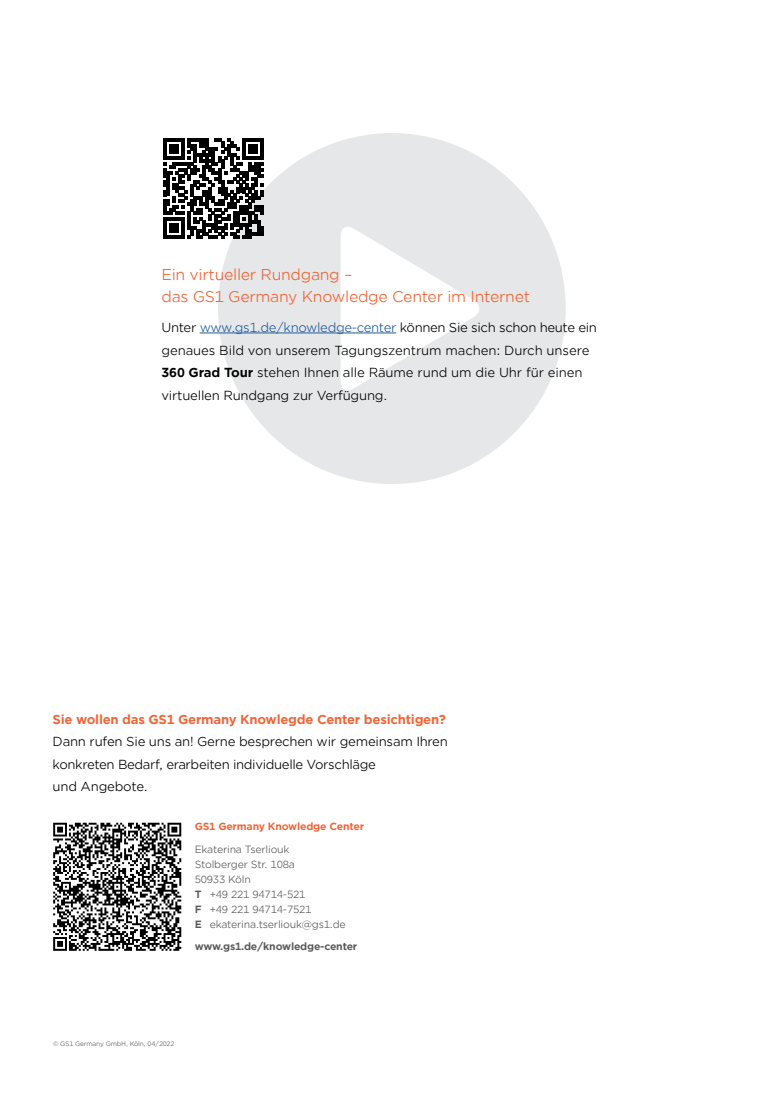
<style>
.page{position:relative;width:780px;height:1099px;background:#fff}
.page>*{position:absolute;margin:0;border:0;box-sizing:border-box;transform-origin:0 0}
.t1{font:15px/22.5px "Gotham Office";letter-spacing:-.02em;color:#f26334}
.t2{font:12.5px/22.5px "Gotham Office";letter-spacing:-.02em;color:#000}
.t3{font:700 12.5px "Gotham Office";letter-spacing:-.02em;color:#f26334}
.t4{font:10px/15px "Gotham Office";letter-spacing:-.02em;color:#58595b}
.t5{font:700 10px "Gotham Office";letter-spacing:-.02em;color:#58595b}
.t6{font:700 10px "Gotham Office";letter-spacing:-.02em;color:#f26334}
.t7{font:6.25px "Gotham Office";letter-spacing:-.02em;color:#58595b}
.s1{color:#215e9e}
.s2{font-weight:700}
</style>
<div class="page">
<div style="left:218px;top:133px;width:347px;height:351px;background:#e6e7e8;border-radius:50%"></div>
<svg style="left:340px;top:227px;width:139px;height:164px"></svg>
<hr style="left:200px;top:332px;width:196px;height:1px;background:#215e9e">
<svg style="left:163px;top:138px;width:101px;height:101px"></svg>
<svg style="left:53px;top:822px;width:128px;height:128px"></svg>
<p class="t1" style="left:161px;top:263px;width:370px">Ein virtueller Rundgang –<br>das GS1 Germany Knowledge Center im Internet</p>
<p class="t2" style="left:161px;top:316px;width:437px">Unter <span class="s1">www.gs1.de/knowledge-center</span> können Sie sich schon heute ein genaues Bild von unserem Tagungszentrum machen: Durch unsere <span class="s2">360 Grad Tour</span> stehen Ihnen alle Räume rund um die Uhr für einen virtuellen Rundgang zur Verfügung.</p>
<p class="t3" style="left:53px;top:710px;width:394px">Sie wollen das GS1 Germany Knowlegde Center besichtigen?</p>
<p class="t2" style="left:53px;top:730px;width:396px">Dann rufen Sie uns an! Gerne besprechen wir gemeinsam Ihren konkreten Bedarf, erarbeiten individuelle Vorschläge<br>und Angebote.</p>
<p class="t6" style="left:195px;top:819px;width:171px">GS1 Germany Knowledge Center</p>
<p class="t4" style="left:195px;top:841px;width:152px">Ekaterina Tserliouk<br>Stolberger Str. 108a<br>50933 Köln<br><span class="s2">T</span> +49 221 94714-521<br><span class="s2">F</span> +49 221 94714-7521<br><span class="s2">E</span> ekaterina.tserliouk@gs1.de</p>
<p class="t5" style="left:195px;top:939px;width:164px">www.gs1.de/knowledge-center</p>
<p class="t7" style="left:53px;top:1039px;width:123px">© GS1 Germany GmbH, Köln, 04/2022</p>
</div>
